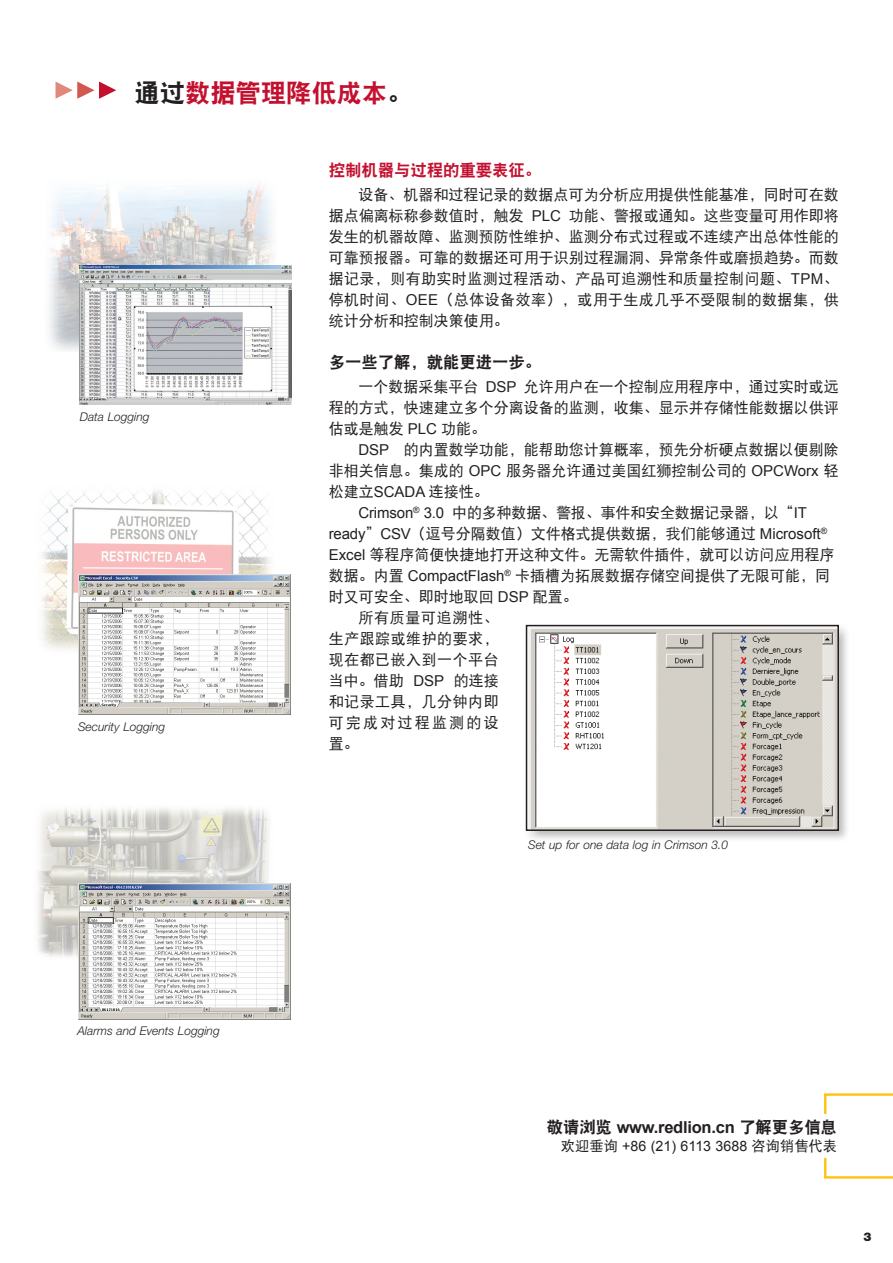
<style>
.page{position:relative;width:893px;height:1263px;background:#fff}
.page>*{position:absolute;margin:0;border:0;box-sizing:border-box;transform-origin:0 0}
.t1{font:25.5px "DF Hei GB W9";letter-spacing:-.01em;color:#c3102f}
.t2{font:700 16.5px "Arial";letter-spacing:-.015em;color:#231f20}
.t3{font:16.5px "DF Hei GB W9";letter-spacing:-.01em;color:#c3102f}
.t4{font:16.5px "DF Hei GB W9";letter-spacing:-.01em;color:#231f20}
.t5{font:15px/21px "DF Hei GB W5";color:#231f20;text-align:justify}
.t6{font:14.25px "Arial";color:#231f20}
.t7{font:italic 300 12px "Helvetica Neue LT Std";color:#231f20}
.t8{font:900 12px "Helvetica Neue LT Std";color:#231f20}
.s1{color:#231f20}
.s2{font-family:"Arial"}
.s3{font-family:"DF Hei GB W9";font-weight:400}
.s4{font-family:"DF Hei GB W5"}
</style>
<div class="page">
<img style="left:49px;top:185px;width:228px;height:166px">
<img style="left:42px;top:490px;width:228px;height:159px">
<img style="left:37px;top:808px;width:232px;height:149px">
<img style="left:79px;top:266px;width:212px;height:139px">
<img style="left:78px;top:574px;width:212px;height:141px">
<img style="left:78px;top:883px;width:212px;height:136px">
<svg style="left:56px;top:82px;width:60px;height:17px"></svg>
<div style="left:523px;top:622px;width:327px;height:220px;background:#231f20;opacity:.3"></div>
<img style="left:531px;top:630px;width:305px;height:198px">
<div style="left:526px;top:625px;width:313px;height:206px;border:2px solid #231f20"></div>
<svg style="left:824px;top:1093px;width:69px;height:21px"></svg>
<svg style="left:824px;top:1158px;width:69px;height:21px"></svg>
<p class="t1" style="left:135px;top:79px;width:279px"><span class="s1">通过</span>数据管理降低成本<span class="s1">。</span></p>
<p class="t7" style="left:80px;top:409px;width:71px">Data Logging</p>
<p class="t7" style="left:78px;top:719px;width:89px">Security Logging</p>
<p class="t3" style="left:329px;top:161px;width:214px">控制机器与过程的重要表征。</p>
<p class="t5" style="left:329px;top:183px;width:512px;text-indent:30px">设备、机器和过程记录的数据点可为分析应用提供性能基准，同时可在数据点偏离标称参数值时，触发 <span class="s2">PLC</span> 功能、警报或通知。这些变量可用作即将发生的机器故障、监测预防性维护、监测分布式过程或不连续产出总体性能的可靠预报器。可靠的数据还可用于识别过程漏洞、异常条件或磨损趋势。而数据记录，则有助实时监测过程活动、产品可追溯性和质量控制问题、<span class="s2">TPM</span>、停机时间、<span class="s2">OEE</span>（总体设备效率），或用于生成几乎不受限制的数据集，供统计分析和控制决策使用。</p>
<p class="t4" style="left:329px;top:353px;width:214px">多一些了解，就能更进一步。</p>
<p class="t5" style="left:329px;top:375px;width:512px;text-indent:30px">一个数据采集平台 <span class="s2">DSP</span> 允许用户在一个控制应用程序中，通过实时或远程的方式，快速建立多个分离设备的监测，收集、显示并存储性能数据以供评估或是触发 <span class="s2">PLC</span> 功能。</p>
<p class="t5" style="left:329px;top:438px;width:512px;text-indent:30px"><span class="s2">DSP</span> 的内置数学功能，能帮助您计算概率，预先分析硬点数据以便剔除非相关信息。集成的 <span class="s2">OPC</span> 服务器允许通过美国红狮控制公司的 <span class="s2">OPCWorx</span> 轻松建立<span class="s2">SCADA</span> 连接性。</p>
<p class="t5" style="left:329px;top:501px;width:507px;text-align:left;text-indent:30px"><span class="s2">Crimson</span><sup>®</sup> <span class="s2">3.0</span> 中的多种数据、警报、事件和安全数据记录器，以“<span class="s2">IT ready</span>”<span class="s2">CSV</span>（逗号分隔数值）文件格式提供数据，我们能够通过 <span class="s2">Microsoft</span><sup>® </sup><span class="s2">Excel</span> 等程序简便快捷地打开这种文件。无需软件插件，就可以访问应用程序数据。内置 <span class="s2">CompactFlash</span><sup>®</sup> 卡插槽为拓展数据存储空间提供了无限可能，同时又可安全、即时地取回 <span class="s2">DSP</span> 配置。</p>
<p class="t5" style="left:329px;top:606px;width:172px;text-indent:30px">所有质量可追溯性、生产跟踪或维护的要求，现在都已嵌入到一个平台当中。借助 <span class="s2">DSP</span> 的连接和记录工具，几分钟内即可完成对过程监测的设置。</p>
<p class="t7" style="left:528px;top:838px;width:202px">Set up for one data log in Crimson 3.0</p>
<p class="t7" style="left:77px;top:1024px;width:144px">Alarms and Events Logging</p>
<p class="t2" style="left:547px;top:1116px;width:292px"><span class="s3">敬请浏览</span> www.redlion.cn <span class="s3">了解更多信息</span></p>
<p class="t6" style="left:561px;top:1137px;width:278px"><span class="s4">欢迎垂询</span> +86 (21) 6113 3688 <span class="s4">咨询销售代表</span></p>
<p class="t8" style="left:863px;top:1229px;width:10px">3</p>
</div>
